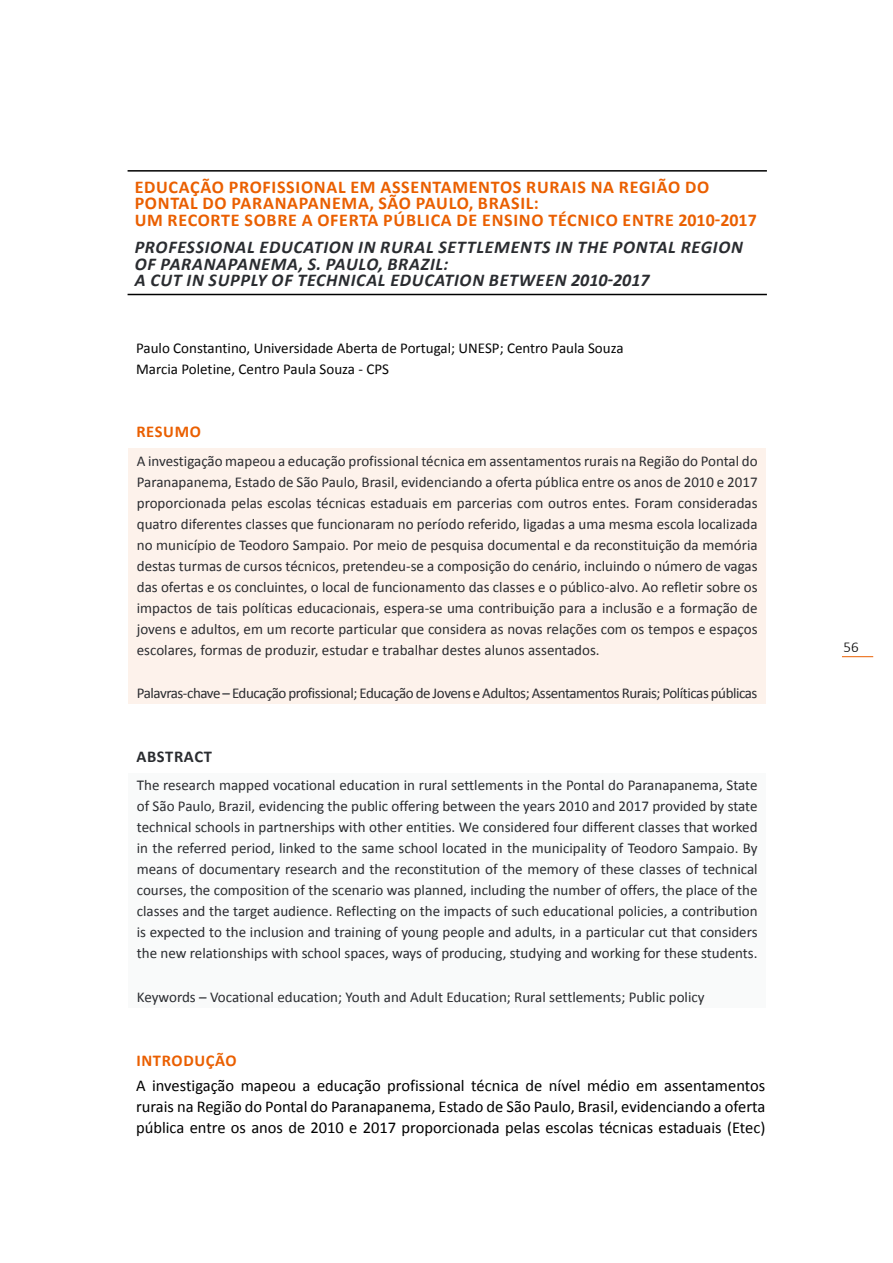
<style>
.page{position:relative;width:893px;height:1263px;background:#fff}
.page>*{position:absolute;margin:0;border:0;box-sizing:border-box;transform-origin:0 0}
.t1{font:700 18px/16.5px "Calibri";letter-spacing:.04em;color:#ea5f00}
.t2{font:italic 700 18px/16.5px "Calibri";letter-spacing:.04em;color:#2a2c30}
.t3{font:16.5px/21px "Calibri";color:#000;text-align:justify}
.t4{font:700 16.5px "Calibri";letter-spacing:.04em;color:#ea5f00}
.t5{font:700 16.5px "Calibri";letter-spacing:.04em;color:#2a2c30}
.t6{font:15px/21px "Calibri";letter-spacing:-.005em;color:#2a2c30;text-align:justify}
.t7{font:15px/21px "Calibri";color:#060606}
.t8{font:15px "Calibri";letter-spacing:-.03em;color:#2a2c30}
.t9{font:300 15px "Calibri";color:#000}
</style>
<div class="page">
<hr style="left:842px;top:656px;width:31px;height:1px;background:#ea5f00">
<hr style="left:128px;top:170px;width:639px;height:2px;background:#000">
<hr style="left:128px;top:294px;width:639px;height:1px;background:#000">
<div style="left:128px;top:448px;width:638px;height:256px;background:#fdf2eb"></div>
<div style="left:128px;top:773px;width:638px;height:235px;background:#f9fafa"></div>
<p class="t1" style="left:135px;top:179px;width:624px">EDUCAÇÃO PROFISSIONAL EM ASSENTAMENTOS RURAIS NA REGIÃO DO<br>PONTAL DO PARANAPANEMA, SÃO PAULO, BRASIL:<br>UM RECORTE SOBRE A OFERTA PÚBLICA DE ENSINO TÉCNICO ENTRE 2010-2017</p>
<p class="t2" style="left:135px;top:239px;width:610px">PROFESSIONAL EDUCATION IN RURAL SETTLEMENTS IN THE PONTAL REGION<br>OF PARANAPANEMA, S. PAULO, BRAZIL:<br>A CUT IN SUPPLY OF TECHNICAL EDUCATION BETWEEN 2010-2017</p>
<p class="t7" style="left:136px;top:337px;width:489px">Paulo Constantino, Universidade Aberta de Portugal; UNESP; Centro Paula Souza<br>Marcia Poletine, Centro Paula Souza - CPS</p>
<p class="t4" style="left:136px;top:421px;width:66px">RESUMO</p>
<p class="t6" style="left:137px;top:450px;width:622px">A investigação mapeou a educação profissional técnica em assentamentos rurais na Região do Pontal do Paranapanema, Estado de São Paulo, Brasil, evidenciando a oferta pública entre os anos de 2010 e 2017 proporcionada pelas escolas técnicas estaduais em parcerias com outros entes. Foram consideradas quatro diferentes classes que funcionaram no período referido, ligadas a uma mesma escola localizada no município de Teodoro Sampaio. Por meio de pesquisa documental e da reconstituição da memória destas turmas de cursos técnicos, pretendeu-se a composição do cenário, incluindo o número de vagas das ofertas e os concluintes, o local de funcionamento das classes e o público-alvo. Ao refletir sobre os impactos de tais políticas educacionais, espera-se uma contribuição para a inclusão e a formação de jovens e adultos, em um recorte particular que considera as novas relações com os tempos e espaços escolares, formas de produzir, estudar e trabalhar destes alunos assentados.</p>
<p class="t8" style="left:137px;top:683px;width:622px">Palavras-chave – Educação profissional; Educação de Jovens e Adultos; Assentamentos Rurais; Políticas públicas</p>
<p class="t5" style="left:136px;top:746px;width:77px">ABSTRACT</p>
<p class="t6" style="left:137px;top:775px;width:622px">The research mapped vocational education in rural settlements in the Pontal do Paranapanema, State of São Paulo, Brazil, evidencing the public offering between the years 2010 and 2017 provided by state technical schools in partnerships with other entities. We considered four different classes that worked in the referred period, linked to the same school located in the municipality of Teodoro Sampaio. By means of documentary research and the reconstitution of the memory of these classes of technical courses, the composition of the scenario was planned, including the number of offers, the place of the classes and the target audience. Reflecting on the impacts of such educational policies, a contribution is expected to the inclusion and training of young people and adults, in a particular cut that considers the new relationships with school spaces, ways of producing, studying and working for these students.</p>
<p class="t6" style="left:137px;top:986px;width:569px">Keywords – Vocational education; Youth and Adult Education; Rural settlements; Public policy</p>
<p class="t4" style="left:136px;top:1050px;width:102px">INTRODUÇÃO</p>
<p class="t3" style="left:136px;top:1075px;width:631px">A investigação mapeou a educação profissional técnica de nível médio em assentamentos rurais na Região do Pontal do Paranapanema, Estado de São Paulo, Brasil, evidenciando a oferta pública entre os anos de 2010 e 2017 proporcionada pelas escolas técnicas estaduais (Etec)</p>
<p class="t9" style="left:843px;top:638px;width:17px">56</p>
</div>
